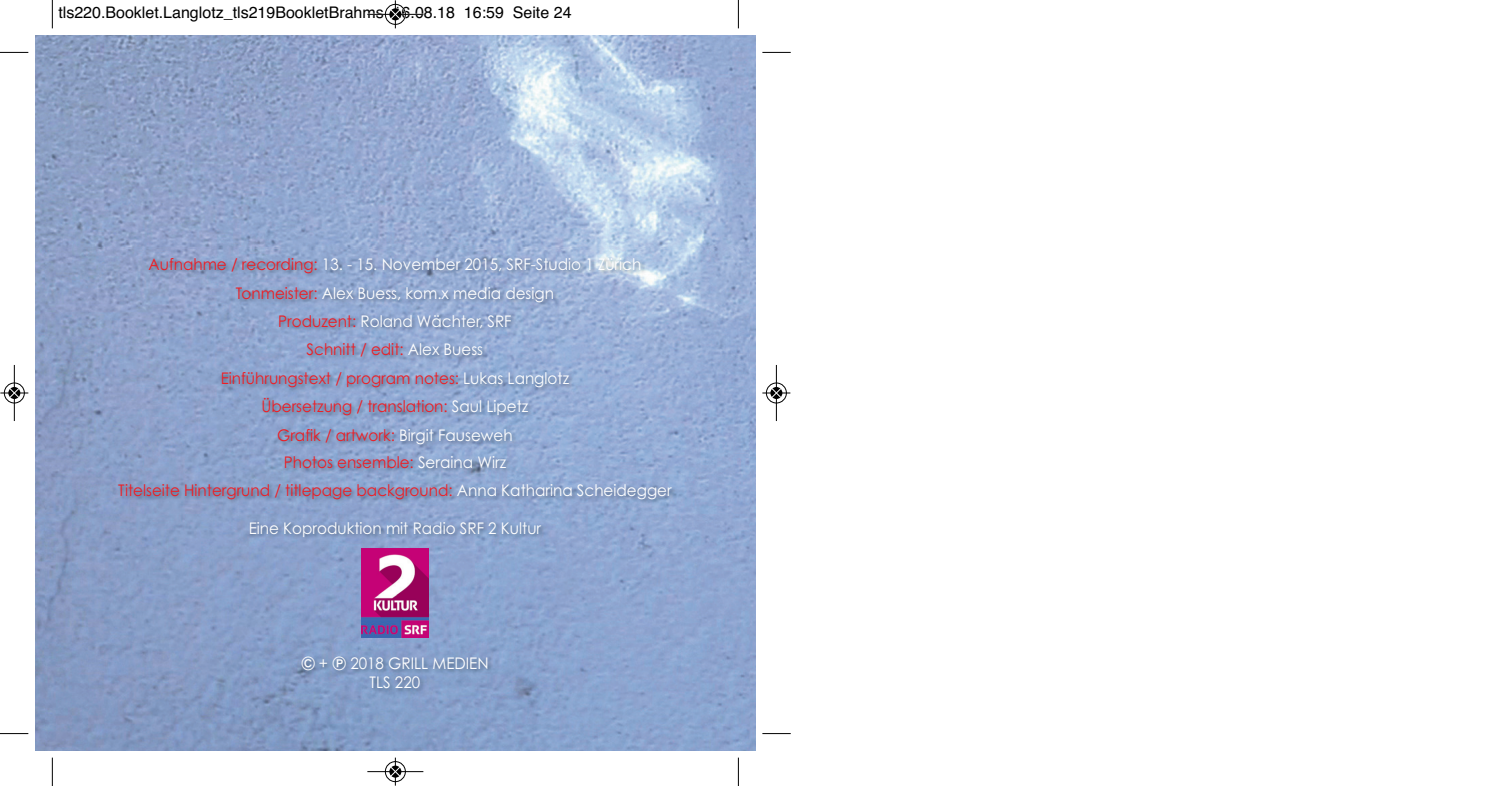
<style>
.page{position:relative;width:1511px;height:786px;background:#fff}
.page>*{position:absolute;margin:0;border:0;box-sizing:border-box;transform-origin:0 0}
.t1{font:16px/28.2px "Century Gothic";color:#ee1d23;text-align:center;scale:.95 1}
.t2{font:16px "Helvetica";color:#000}
.t3{font:16px/19.2px "Century Gothic";color:#fff;scale:.95 1}
.t4{font:16px "Bundesbahn Pi Three";color:#fff;scale:.95 1}
.s1{color:#fff}
.s2{font-family:"Century Gothic"}
</style>
<div class="page">
<img style="left:35px;top:35px;width:720px;height:715px">
<img style="left:46px;top:248px;width:704px;height:502px">
<img style="left:361px;top:548px;width:68px;height:89px">
<svg style="left:52px;top:0;width:1px;height:28px"></svg>
<svg style="left:0;top:52px;width:28px;height:1px"></svg>
<svg style="left:738px;top:0;width:1px;height:28px"></svg>
<svg style="left:762px;top:52px;width:29px;height:1px"></svg>
<svg style="left:52px;top:757px;width:1px;height:28px"></svg>
<svg style="left:738px;top:757px;width:1px;height:28px"></svg>
<hr style="left:367px;top:14px;width:56px;height:1px;background:#000">
<div style="left:385px;top:4px;width:21px;height:21px;border:1px solid #000;border-radius:50%"></div>
<svg style="left:390px;top:0;width:10px;height:28px"></svg>
<hr style="left:367px;top:770px;width:56px;height:1px;background:#000">
<div style="left:385px;top:760px;width:21px;height:21px;border:1px solid #000;border-radius:50%"></div>
<svg style="left:390px;top:757px;width:10px;height:28px"></svg>
<hr style="left:14px;top:365px;width:1px;height:56px;background:#000">
<div style="left:4px;top:382px;width:21px;height:21px;border:1px solid #000;border-radius:50%"></div>
<svg style="left:0;top:387px;width:28px;height:11px"></svg>
<hr style="left:776px;top:365px;width:1px;height:56px;background:#000">
<div style="left:766px;top:382px;width:21px;height:21px;border:1px solid #000;border-radius:50%"></div>
<svg style="left:762px;top:387px;width:28px;height:11px"></svg>
<svg style="left:333px;top:656px;width:13px;height:13px"></svg>
<p class="t2" style="left:58px;top:7px;width:515px">tls220.Booklet.Langlotz_tls219BookletBrahms 16.08.18 16:59 Seite 24</p>
<p class="t1" style="left:118px;top:251px;width:584px">Aufnahme / recording: <span class="s1">13. - 15. November 2015, SRF-Studio 1 Zürich </span>Tonmeister: <span class="s1">Alex Buess, kom.x media design<br></span>Produzent: <span class="s1">Roland Wächter, SRF<br></span>Schnitt / edit: <span class="s1">Alex Buess<br></span>Einführungstext / program notes: <span class="s1">Lukas Langlotz<br></span>Übersetzung / translation: <span class="s1">Saul Lipetz<br></span>Grafik / artwork: <span class="s1">Birgit Fauseweh<br></span>Photos ensemble: <span class="s1">Seraina Wirz<br></span>Titelseite Hintergrund / titlepage background: <span class="s1">Anna Katharina Scheidegger</span></p>
<p class="t3" style="left:249px;top:519px;width:309px">Eine Koproduktion mit Radio SRF 2 Kultur</p>
<p class="t4" style="left:301px;top:655px;width:30px">-<span class="s2">+</span></p>
<p class="t3" style="left:370px;top:654px;width:127px;text-indent:-19px">2018 GRILL MEDIEN<br>TLS 220</p>
</div>
